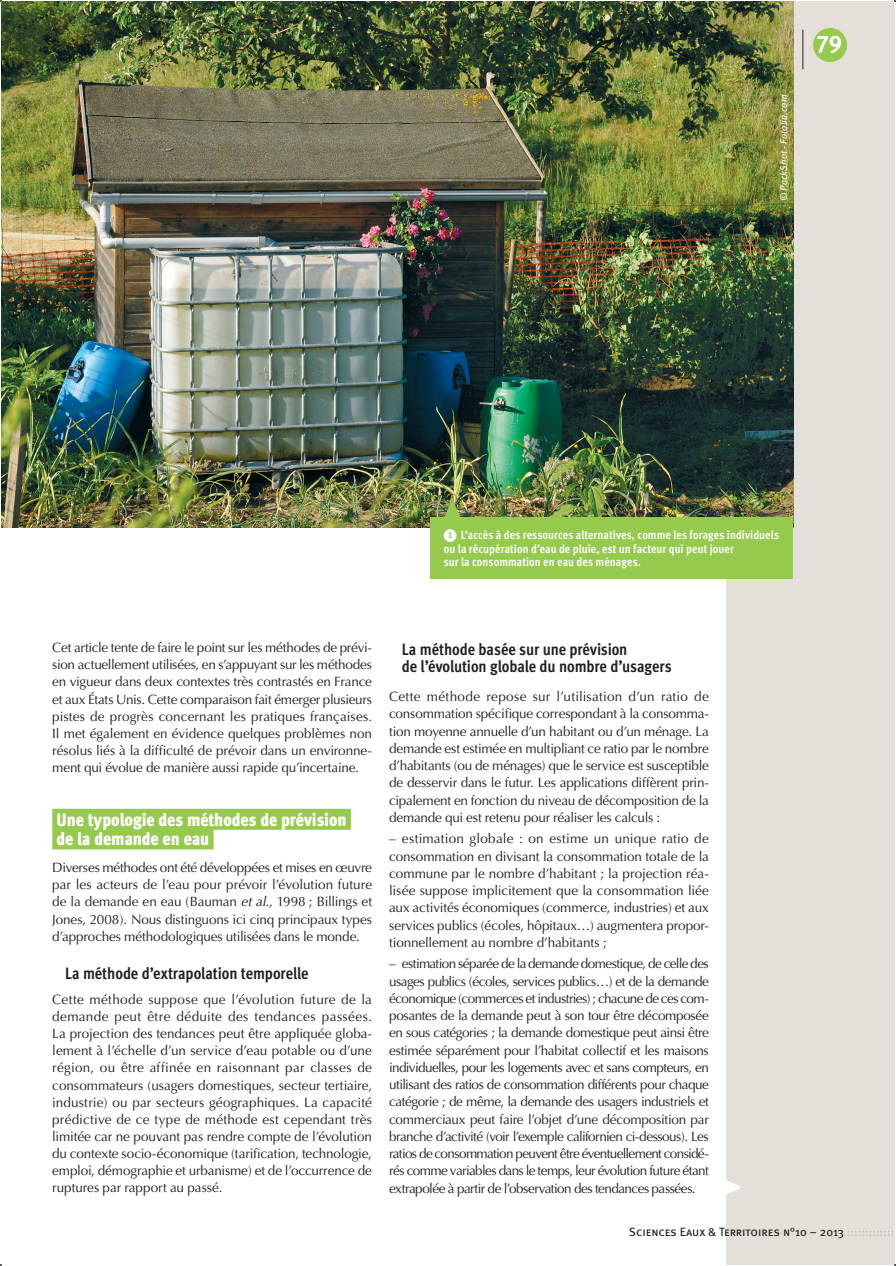
<style>
.page{position:relative;width:896px;height:1266px;background:#fff}
.page>*{position:absolute;margin:0;border:0;box-sizing:border-box;transform-origin:0 0}
.t1{font:24px "Meta Bold Caps Expert";color:#fff}
.t2{font:900 18px/19.6px "Meta Cond OT";letter-spacing:-.005em;color:#fff}
.t3{font:700 16.5px/17.2px "Meta Cond OT";letter-spacing:-.005em;color:#231f20}
.t4{font:13.5px/17.2px "Optima";letter-spacing:-.015em;color:#231f20;text-align:justify}
.t5{font:700 12px/13.5px "Meta Cond OT";letter-spacing:.005em;color:#fff}
.t6{font:12px "Meta Book Caps";color:#231f20}
.t7{font:italic 9.75px "Meta Book LF";letter-spacing:.015em;color:#fff}
.s1{font-family:"Meta Bold LF Caps";font-weight:400;font-size:9px;color:#96ca4e}
.s2{font-style:italic}
.s3{color:#bcbdc0}
</style>
<div class="page">
<div style="left:725px;top:1px;width:169px;height:1263px;background:#e4e0d9"></div>
<div style="left:52px;top:808px;width:299px;height:21px;background:#96ca4e"></div>
<div style="left:52px;top:828px;width:161px;height:21px;background:#96ca4e"></div>
<img style="left:1px;top:1px;width:792px;height:526px">
<div style="left:430px;top:517px;width:363px;height:62px;background:#96ca4e"></div>
<svg style="left:439px;top:494px;width:25px;height:23px"></svg>
<div style="left:443px;top:529px;width:13px;height:13px;background:#fff;border-radius:50%"></div>
<svg style="left:725px;top:1177px;width:15px;height:20px"></svg>
<div style="left:813px;top:28px;width:34px;height:34px;background:#96ca4e;border-radius:50%"></div>
<hr style="left:802px;top:30px;width:1px;height:39px;background:#231f20">
<p class="t7" style="left:778px;top:201px;width:108px;rotate:-90deg">© PackShot - Fotolia.com</p>
<h1 class="t1" style="left:816px;top:30px;width:27px">79</h1>
<p class="t5" style="left:443px;top:529px;width:337px;text-indent:4px"><span class="s1">1</span> L’accès à des ressources alternatives, comme les forages individuels ou la récupération d’eau de pluie, est un facteur qui peut jouer<br>sur la consommation en eau des ménages.</p>
<p class="t4" style="left:52px;top:639px;width:321px">Cet article tente de faire le point sur les méthodes de prévi&shy;sion actuellement utilisées, en s’appuyant sur les méthodes en vigueur dans deux contextes très contrastés en France et aux États Unis. Cette comparaison fait émerger plusieurs pistes de progrès concernant les pratiques françaises.<br>Il met également en évidence quelques problèmes non résolus liés à la difficulté de prévoir dans un environne&shy;ment qui évolue de manière aussi rapide qu’incertaine.</p>
<h2 class="t2" style="left:57px;top:810px;width:291px">Une typologie des méthodes de prévision de la demande en eau</h2>
<p class="t4" style="left:52px;top:859px;width:321px">Diverses méthodes ont été développées et mises en œuvre par les acteurs de l’eau pour prévoir l’évolution future de la demande en eau (Bauman <span class="s2">et al.</span>, 1998 ; Billings et Jones, 2008). Nous distinguons ici cinq principaux types d’approches méthodologiques utilisées dans le monde.</p>
<p class="t3" style="left:65px;top:965px;width:245px">La méthode d’extrapolation temporelle</p>
<p class="t4" style="left:52px;top:990px;width:321px">Cette méthode suppose que l’évolution future de la demande peut être déduite des tendances passées.<br>La projection des tendances peut être appliquée globa&shy;lement à l’échelle d’un service d’eau potable ou d’une région, ou être affinée en raisonnant par classes de consommateurs (usagers domestiques, secteur tertiaire, industrie) ou par secteurs géographiques. La capacité prédictive de ce type de méthode est cependant très limitée car ne pouvant pas rendre compte de l’évolution du contexte socio-économique (tarification, technologie, emploi, démographie et urbanisme) et de l’occurrence de ruptures par rapport au passé.</p>
<p class="t3" style="left:402px;top:641px;width:271px">La méthode basée sur une prévision<br>de l’évolution globale du nombre d’usagers</p>
<p class="t4" style="left:389px;top:688px;width:321px">Cette méthode repose sur l’utilisation d’un ratio de consommation spécifique correspondant à la consomma&shy;tion moyenne annuelle d’un habitant ou d’un ménage. La demande est estimée en multipliant ce ratio par le nombre d’habitants (ou de ménages) que le service est susceptible de desservir dans le futur. Les applications diffèrent prin&shy;cipalement en fonction du niveau de décomposition de la demande qui est retenu pour réaliser les calculs :</p>
<p class="t4" style="left:389px;top:830px;width:321px">– estimation globale : on estime un unique ratio de consommation en divisant la consommation totale de la commune par le nombre d’habitant ; la projection réa&shy;lisée suppose implicitement que la consommation liée aux activités économiques (commerce, industries) et aux services publics (écoles, hôpitaux…) augmentera propor&shy;tionnellement au nombre d’habitants ;</p>
<p class="t4" style="left:389px;top:955px;width:321px">– estimation séparée de la demande domestique, de celle des usages publics (écoles, services publics…) et de la demande économique (commerces et industries) ; chacune de ces com&shy;posantes de la demande peut à son tour être décomposée en sous catégories ; la demande domestique peut ainsi être estimée séparément pour l’habitat collectif et les maisons individuelles, pour les logements avec et sans compteurs, en utilisant des ratios de consommation différents pour chaque catégorie ; de même, la demande des usagers industriels et commerciaux peut faire l’objet d’une décomposition par branche d’activité (voir l’exemple californien ci-dessous). Les ratios de consommation peuvent être éventuellement considé&shy;rés comme variables dans le temps, leur évolution future étant extrapolée à partir de l’observation des tendances passées.</p>
<p class="t6" style="left:629px;top:1224px;width:270px">Sciences Eaux &amp; Territoires n°10 – 2013 <span class="s3">::::::::::::::</span></p>
</div>
